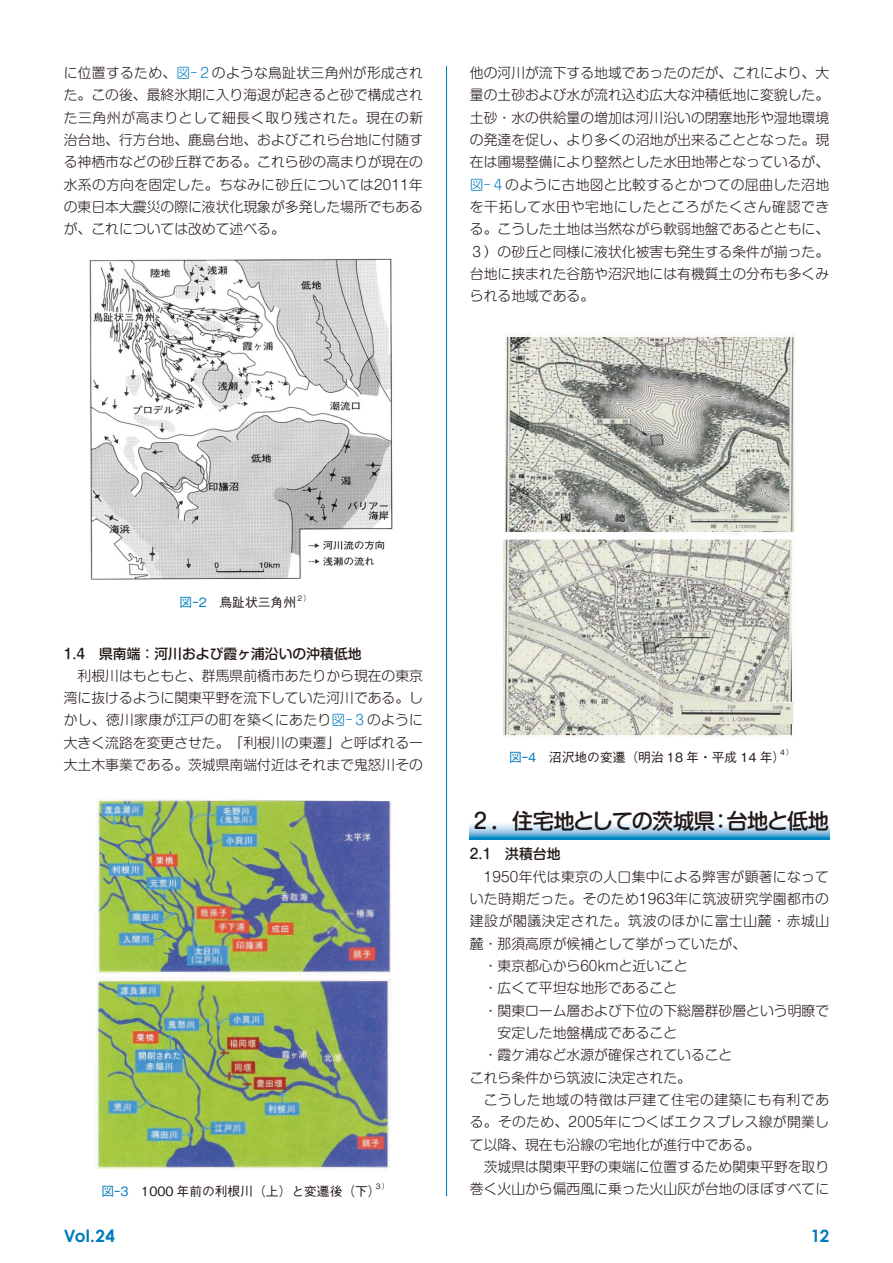
<style>
.page{position:relative;width:893px;height:1263px;background:#fff}
.page>*{position:absolute;margin:0;border:0;box-sizing:border-box;transform-origin:0 0}
.t1{font:500 21.3px "Shin M Go Pro";letter-spacing:-.04em;color:#231916}
.t2{font:700 16.95px "Century Gothic";letter-spacing:-.015em;color:#007bbb}
.t3{font:300 13.8px/22.4px "Shin M Go Pro";color:#231916;text-align:justify}
.t4{font:300 13.8px "Shin M Go Pro";letter-spacing:.02em;color:#231916}
.t5{font:500 13.8px "Shin M Go Pro";color:#231916}
.t6{font:300 13.8px "Shin M Go Pro";letter-spacing:.04em;color:#231916}
.t7{font:300 13.8px "Shin M Go Pro";letter-spacing:.045em;color:#231916}
.t8{font:500 12.75px "Gothic BBB Pr 6";color:#231916}
.t9{font:500 7.5px "Gothic BBB Pr 6";color:#231916}
.s1{color:#007bbb}
</style>
<div class="page">
<hr style="left:446px;top:66px;width:1px;height:1130px;background:#007bbb">
<svg style="left:470px;top:823px;width:359px;height:16px;background:#95c8e5"></svg>
<img style="left:89px;top:258px;width:304px;height:322px">
<img style="left:95px;top:799px;width:297px;height:372px">
<img style="left:504px;top:334px;width:291px;height:404px">
<p class="t3" style="left:64px;top:60px;width:361px">に位置するため、<span class="s1">図–２</span>のような鳥趾状三角州が形成された。この後、最終氷期に入り海退が起きると砂で構成された三角州が高まりとして細長く取り残された。現在の新治台地、行方台地、鹿島台地、およびこれら台地に付随する神栖市などの砂丘群である。これら砂の高まりが現在の水系の方向を固定した。ちなみに砂丘については2011年の東日本大震災の際に液状化現象が多発した場所でもあるが、これについては改めて述べる。</p>
<p class="t3" style="left:470px;top:60px;width:361px">他の河川が流下する地域であったのだが、これにより、大量の土砂および水が流れ込む広大な沖積低地に変貌した。土砂・水の供給量の増加は河川沿いの閉塞地形や湿地環境の発達を促し、より多くの沼地が出来ることとなった。現在は圃場整備により整然とした水田地帯となっているが、<span class="s1">図–４</span>のように古地図と比較するとかつての屈曲した沼地を干拓して水田や宅地にしたところがたくさん確認できる。こうした土地は当然ながら軟弱地盤であるとともに、３）の砂丘と同様に液状化被害も発生する条件が揃った。台地に挟まれた谷筋や沼沢地には有機質土の分布も多くみられる地域である。</p>
<p class="t8" style="left:180px;top:592px;width:118px"><span class="s1">図–2</span>　鳥趾状三角州</p>
<p class="t9" style="left:296px;top:592px;width:16px">２）</p>
<p class="t5" style="left:64px;top:642px;width:299px">1.4　県南端：河川および霞ヶ浦沿いの沖積低地</p>
<p class="t3" style="left:64px;top:663px;width:361px;text-indent:14px">利根川はもともと、群馬県前橋市あたりから現在の東京湾に抜けるように関東平野を流下していた河川である。しかし、徳川家康が江戸の町を築くにあたり<span class="s1">図–３</span>のように大きく流路を変更させた。「利根川の東遷」と呼ばれる一大土木事業である。茨城県南端付近はそれまで鬼怒川その</p>
<p class="t8" style="left:509px;top:747px;width:278px"><span class="s1">図–4</span>　沼沢地の変遷（明治 18 年・平成 14 年）</p>
<p class="t9" style="left:779px;top:746px;width:16px">４）</p>
<h1 class="t1" style="left:470px;top:803px;width:361px">２．住宅地としての茨城県：台地と低地</h1>
<p class="t5" style="left:470px;top:843px;width:92px">2.1　洪積台地</p>
<p class="t4" style="left:484px;top:865px;width:347px">1950年代は東京の人口集中による弊害が顕著になって</p>
<p class="t4" style="left:470px;top:888px;width:361px">いた時期だった。そのため1963年に筑波研究学園都市の</p>
<p class="t6" style="left:470px;top:910px;width:361px">建設が閣議決定された。筑波のほかに富士山麓・赤城山</p>
<p class="t3" style="left:470px;top:931px;width:278px">麓・那須高原が候補として挙がっていたが、</p>
<p class="t3" style="left:484px;top:953px;width:206px">・東京都心から60kmと近いこと</p>
<p class="t3" style="left:484px;top:975px;width:195px">・広くて平坦な地形であること</p>
<p class="t3" style="left:484px;top:998px;width:347px">・関東ローム層および下位の下総層群砂層という明瞭で</p>
<p class="t3" style="left:497px;top:1020px;width:181px">安定した地盤構成であること</p>
<p class="t3" style="left:484px;top:1042px;width:250px">・霞ケ浦など水源が確保されていること</p>
<p class="t3" style="left:470px;top:1065px;width:223px">これら条件から筑波に決定された。</p>
<p class="t7" style="left:484px;top:1089px;width:347px">こうした地域の特徴は戸建て住宅の建築にも有利であ</p>
<p class="t4" style="left:470px;top:1111px;width:361px">る。そのため、2005年につくばエクスプレス線が開業し</p>
<p class="t3" style="left:470px;top:1131px;width:292px">て以降、現在も沿線の宅地化が進行中である。</p>
<p class="t3" style="left:484px;top:1154px;width:347px">茨城県は関東平野の東端に位置するため関東平野を取り</p>
<p class="t8" style="left:101px;top:1180px;width:281px"><span class="s1">図–3</span>　1000 年前の利根川（上）と変遷後（下）</p>
<p class="t9" style="left:374px;top:1180px;width:16px">３）</p>
<p class="t3" style="left:470px;top:1176px;width:361px">巻く火山から偏西風に乗った火山灰が台地のほぼすべてに</p>
<p class="t2" style="left:64px;top:1223px;width:53px">Vol.24</p>
<p class="t2" style="left:811px;top:1223px;width:20px">12</p>
</div>
